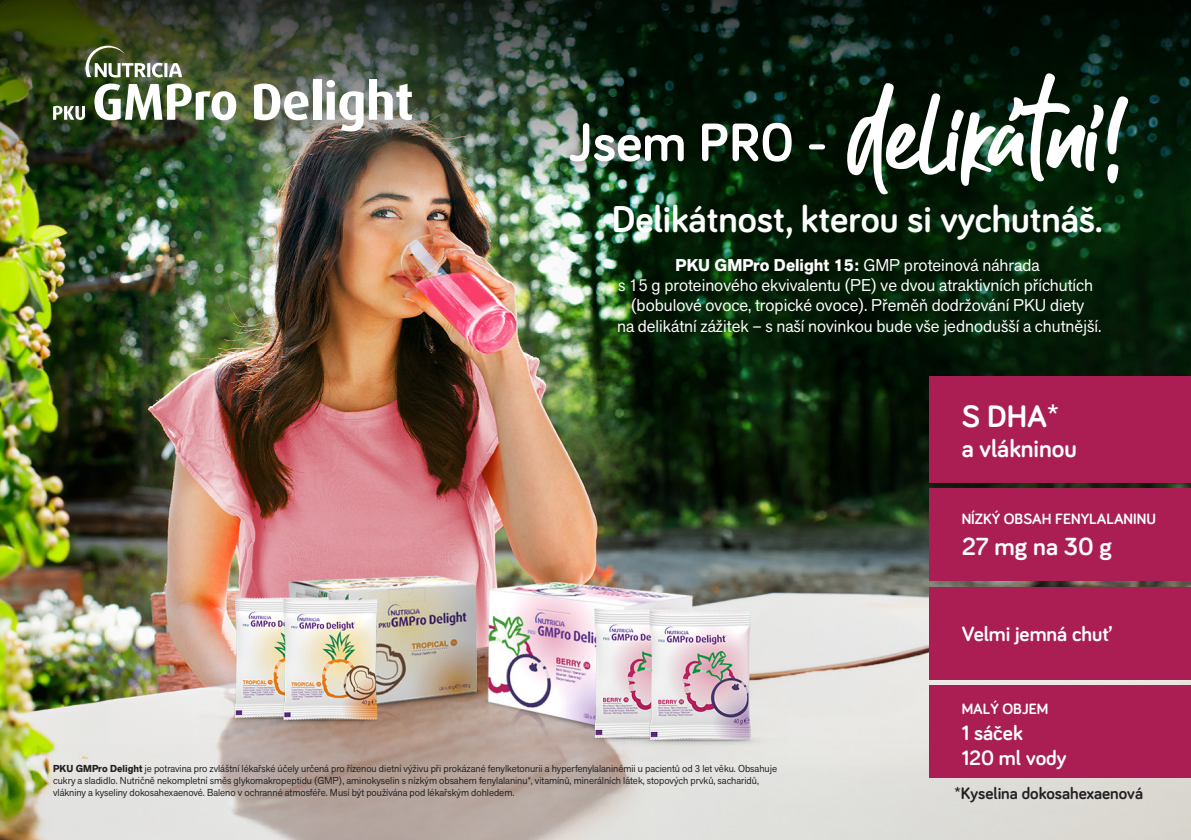
<style>
.page{position:relative;width:1191px;height:840px;background:#fff}
.page>*{position:absolute;margin:0;border:0;box-sizing:border-box;transform-origin:0 0}
.t1{font:700 55.4px "Bariol";color:#fff}
.t2{font:700 38.6px "Bariol";color:#fff}
.t3{font:700 32px "Bariol";color:#fff}
.t4{font:700 25.6px "Bariol";color:#fff}
.t5{font:700 21.4px/25.6px "Bariol";color:#fff}
.t6{font:700 21.2px "Bariol";color:#fff}
.t7{font:700 17px "Bariol";color:#231f20}
.t8{font:16.8px/20.2px "Akzid Grtsk Next";color:#fff;text-align:center}
.t9{font:700 15.4px "Bariol";color:#fff}
.t10{font:10px/12px "Akzid Grtsk Next";color:#231f20}
.s1{font-weight:700}
</style>
<div class="page">
<img style="left:0;top:223px;width:1191px;height:616px">
<img style="left:0;top:0;width:1191px;height:223px">
<svg style="left:566px;top:113px;width:268px;height:58px;background:#102516"></svg>
<svg style="left:847px;top:74px;width:281px;height:120px"></svg>
<div style="left:929px;top:376px;width:262px;height:106px;background:#aa1e54"></div>
<div style="left:929px;top:586px;width:262px;height:93px;background:#aa1e54"></div>
<div style="left:929px;top:488px;width:262px;height:92px;background:#aa1e54"></div>
<div style="left:929px;top:684px;width:262px;height:93px;background:#aa1e54"></div>
<img style="left:94px;top:83px;width:142px;height:37px">
<svg style="left:254px;top:83px;width:55px;height:37px"></svg>
<div style="left:313px;top:79px;width:8px;height:41px;background:#fff"></div>
<img style="left:326px;top:79px;width:86px;height:52px">
<svg style="left:53px;top:106px;width:32px;height:14px"></svg>
<svg style="left:85px;top:46px;width:97px;height:31px"></svg>
<h1 class="t1" style="left:569px;top:104px;width:260px">Jsem PR0 -</h1>
<h2 class="t2" style="left:612px;top:193px;width:493px">Delikátnost, kterou si vychutnáš.</h2>
<p class="t8" style="left:617px;top:254px;width:486px"><span class="s1">PKU GMPro Delight 15:</span> GMP proteinová náhrada<br>s 15 g proteinového ekvivalentu (PE) ve dvou atraktivních příchutích (bobulové ovoce, tropické ovoce). Přeměň dodržování PKU diety<br>na delikátní zážitek – s naší novinkou bude vše jednodušší a chutnější.</p>
<h3 class="t3" style="left:961px;top:394px;width:99px">S DHA*</h3>
<h3 class="t4" style="left:961px;top:431px;width:117px">a vlákninou</h3>
<h3 class="t9" style="left:961px;top:508px;width:196px">NÍZKÝ OBSAH FENYLALANINU</h3>
<h3 class="t4" style="left:961px;top:528px;width:152px">27 mg na 30 g</h3>
<p class="t10" style="left:53px;top:761px;width:725px"><span class="s1">PKU GMPro Delight</span> je potravina pro zvláštní lékařské účely určená pro řízenou dietní výživu při prokázané fenylketonurii a hyperfenylalaninémii u pacientů od 3 let věku. Obsahuje cukry a sladidlo. Nutričně nekompletní směs glykomakropeptidu (GMP), aminokyselin s nízkým obsahem fenylalaninu*, vitamínů, minerálních látek, stopových prvků, sacharidů, vlákniny a kyseliny dokosahexaenové. Baleno v ochranné atmosféře. Musí být používána pod lékařským dohledem.</p>
<h3 class="t6" style="left:961px;top:619px;width:152px">Velmi jemná chuť</h3>
<h3 class="t9" style="left:961px;top:698px;width:88px">MALÝ OBJEM</h3>
<h3 class="t5" style="left:961px;top:718px;width:106px">1 sáček<br>120 ml vody</h3>
<h3 class="t7" style="left:954px;top:781px;width:190px">*Kyselina dokosahexaenová</h3>
</div>
